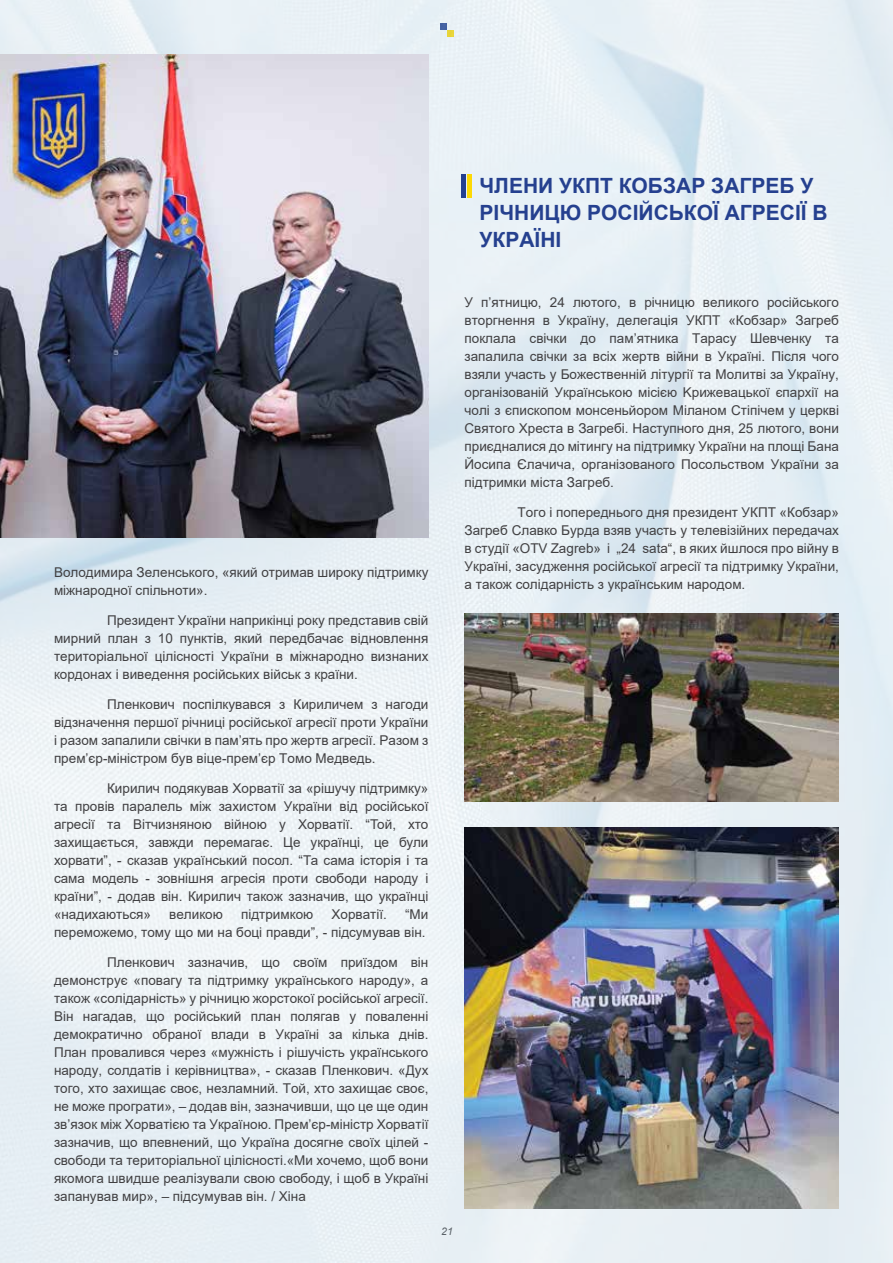
<style>
.page{position:relative;width:893px;height:1263px;background:#fff}
.page>*{position:absolute;margin:0;border:0;box-sizing:border-box;transform-origin:0 0}
.t1{font:700 21px/27px "Arial";color:#25408f}
.t2{font:13.5px/18px "Arial";color:#414042;text-align:justify}
.t3{font:italic 10.5px "Arial";color:#414042}
</style>
<div class="page">
<img style="left:0;top:0;width:893px;height:1263px">
<img style="left:0;top:54px;width:428px;height:484px">
<img style="left:465px;top:613px;width:374px;height:188px">
<img style="left:465px;top:827px;width:374px;height:382px">
<div style="left:461px;top:175px;width:5px;height:23px;background:#25408f"></div>
<div style="left:467px;top:175px;width:5px;height:23px;background:#fdd905"></div>
<h1 class="t1" style="left:480px;top:172px;width:350px">ЧЛЕНИ УКПТ КОБЗАР ЗАГРЕБ У<br>РІЧНИЦЮ РОСІЙСЬКОЇ АГРЕСІЇ В<br>УКРАЇНІ</h1>
<p class="t2" style="left:54px;top:563px;width:376px">Володимира Зеленського, «який отримав широку підтримку міжнародної спільноти».</p>
<p class="t2" style="left:54px;top:611px;width:376px;text-indent:53px">Президент України наприкінці року представив свій мирний план з 10 пунктів, який передбачає відновлення територіальної цілісності України в міжнародно визнаних кордонах і виведення російських військ з країни.</p>
<p class="t2" style="left:54px;top:695px;width:376px;text-indent:53px">Пленкович поспілкувався з Кириличем з нагоди відзначення першої річниці російської агресії проти України і разом запалили свічки в пам’ять про жертв агресії. Разом з прем’єр-міністром був віце-прем’єр Томо Медведь.</p>
<p class="t2" style="left:54px;top:779px;width:376px;text-indent:53px">Кирилич подякував Хорватії за «рішучу підтримку» та провів паралель між захистом України від російської агресії та Вітчизняною війною у Хорватії. “Той, хто захищається, завжди перемагає. Це українці, це були хорвати”, - сказав український посол. “Та сама історія і та сама модель - зовнішня агресія проти свободи народу і країни”, - додав він. Кирилич також зазначив, що українці «надихаються»</p>
<p class="t2" style="left:54px;top:905px;width:376px;text-align:right">“Ми<br>переможемо, тому що ми на боці правди”, - підсумував він.</p>
<p class="t2" style="left:54px;top:953px;width:376px;text-indent:53px">Пленкович зазначив, що своїм приїздом він демонструє «повагу та підтримку українського народу», а також «солідарність» у річницю жорстокої російської агресії.<br>Він нагадав, що російський план полягав у поваленні демократично обраної влади в Україні за кілька днів.<br>План провалився через «мужність і рішучість українського народу, солдатів і керівництва», - сказав Пленкович. «Дух того, хто захищає своє, незламний. Той, хто захищає своє, не може програти», – додав він, зазначивши, що це ще один зв’язок між Хорватією та Україною. Прем’єр-міністр Хорватії зазначив, що впевнений, що Україна досягне своїх цілей - свободи та територіальної цілісності.«Ми хочемо, щоб вони якомога швидше реалізували свою свободу, і щоб в Україні запанував мир», – підсумував він. / Хіна</p>
<p class="t2" style="left:169px;top:905px;width:55px">великою</p>
<p class="t2" style="left:241px;top:905px;width:74px">підтримкою</p>
<p class="t2" style="left:332px;top:905px;width:57px">Хорватії.</p>
<p class="t2" style="left:465px;top:293px;width:376px">У п’ятницю, 24 лютого, в річницю великого російського вторгнення в Україну, делегація УКПТ «Кобзар» Загреб поклала свічки до пам’ятника Тарасу Шевченку та запалила свічки за всіх жертв війни в Україні. Після чого взяли участь у Божественній літургії та Молитві за Україну, організованій Українською місією Kрижевацької єпархії на чолі з єпископом монсеньйором Міланом Стіпічем у церкві Святого Хреста в Загребі. Наступного дня, 25 лютого, вони приєдналися до мітингу на підтримку України на площі Бана Йосипа Єлачича, організованого Посольством України за підтримки міста Загреб.</p>
<p class="t2" style="left:465px;top:503px;width:376px;text-indent:53px">Того і попереднього дня президент УКПТ «Кобзар» Загреб Славко Бурда взяв участь у телевізійних передачах в студії «OTV Zagreb» і „24 sata“, в яких йшлося про війну в Україні, засудження російської агресії та підтримку України, а також солідарність з українським народом.</p>
<p class="t3" style="left:441px;top:1224px;width:13px">21</p>
</div>
